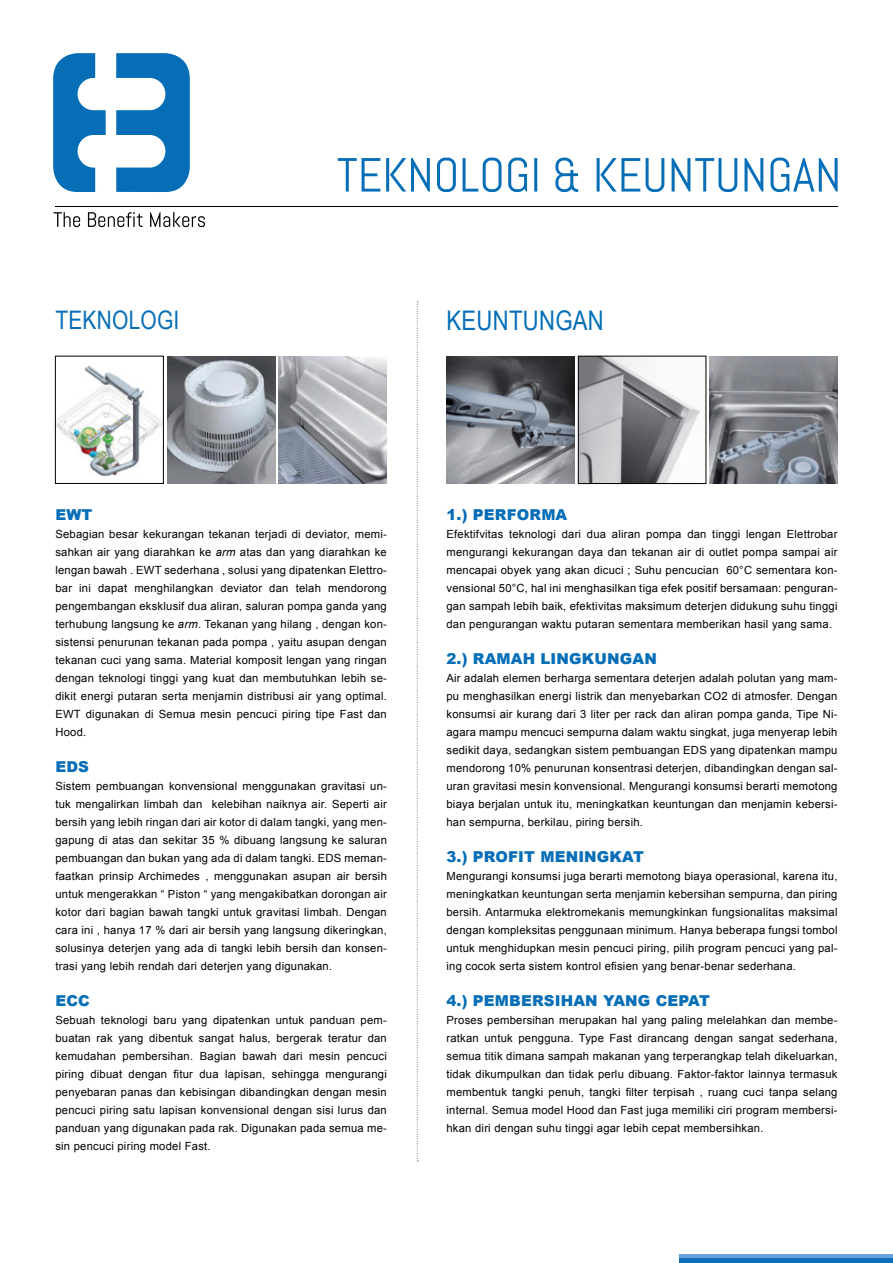
<style>
.page{position:relative;width:893px;height:1263px;background:#fff}
.page>*{position:absolute;margin:0;border:0;box-sizing:border-box;transform-origin:0 0}
.t1{font:27px "Arial Narrow";letter-spacing:.01em;color:#056eb7}
.t2{font:25.5px "Arial Narrow";letter-spacing:.01em;color:#056eb7}
.t3{font:900 15px "Arial";letter-spacing:.01em;color:#056eb7}
.t4{font:11.25px/18px "Arial";letter-spacing:.02em;color:#000;text-align:justify}
.s1{font-style:italic}
</style>
<div class="page">
<svg style="left:53px;top:53px;width:53px;height:139px"></svg>
<svg style="left:116px;top:53px;width:74px;height:139px"></svg>
<hr style="left:55px;top:206px;width:783px;height:1px;background:#000">
<svg style="left:54px;top:212px;width:151px;height:15px"></svg>
<div style="left:679px;top:1257px;width:214px;height:6px;background:#0c6fb8"></div>
<hr style="left:679px;top:1254px;width:214px;height:3px;background:#67a4d9">
<svg style="left:338px;top:158px;width:500px;height:34px"></svg>
<svg style="left:417px;top:301px;width:1px;height:860px"></svg>
<img style="left:580px;top:358px;width:120px;height:124px">
<div style="left:578px;top:356px;width:128px;height:128px;border:1px solid #000"></div>
<img style="left:710px;top:356px;width:128px;height:127px">
<img style="left:57px;top:365px;width:104px;height:111px">
<img style="left:167px;top:356px;width:108px;height:127px">
<img style="left:279px;top:356px;width:108px;height:127px">
<img style="left:446px;top:356px;width:128px;height:127px">
<h2 class="t2" style="left:55px;top:301px;width:126px">TEKNOLOGI</h2>
<h1 class="t1" style="left:446px;top:301px;width:159px">KEUNTUNGAN</h1>
<h3 class="t3" style="left:55px;top:504px;width:38px">EWT</h3>
<p class="t4" style="left:55px;top:525px;width:333px">Sebagian besar kekurangan tekanan terjadi di deviator, memi&shy;sahkan air yang diarahkan ke <span class="s1">arm</span> atas dan yang diarahkan ke lengan bawah . EWT sederhana , solusi yang dipatenkan Elettro&shy;bar ini dapat menghilangkan deviator dan telah mendorong pengembangan eksklusif dua aliran, saluran pompa ganda yang terhubung langsung ke <span class="s1">arm</span>. Tekanan yang hilang , dengan kon&shy;sistensi penurunan tekanan pada pompa , yaitu asupan dengan tekanan cuci yang sama. Material komposit lengan yang ringan dengan teknologi tinggi yang kuat dan membutuhkan lebih se&shy;dikit energi putaran serta menjamin distribusi air yang optimal.<br>EWT digunakan di Semua mesin pencuci piring tipe Fast dan Hood.</p>
<h3 class="t3" style="left:55px;top:756px;width:35px">EDS</h3>
<p class="t4" style="left:55px;top:777px;width:333px">Sistem pembuangan konvensional menggunakan gravitasi un&shy;tuk mengalirkan limbah dan kelebihan naiknya air. Seperti air bersih yang lebih ringan dari air kotor di dalam tangki, yang men&shy;gapung di atas dan sekitar 35 % dibuang langsung ke saluran pembuangan dan bukan yang ada di dalam tangki. EDS meman&shy;faatkan prinsip Archimedes , menggunakan asupan air bersih untuk mengerakkan “ Piston “ yang mengakibatkan dorongan air kotor dari bagian bawah tangki untuk gravitasi limbah. Dengan cara ini , hanya 17 % dari air bersih yang langsung dikeringkan, solusinya deterjen yang ada di tangki lebih bersih dan konsen&shy;trasi yang lebih rendah dari deterjen yang digunakan.</p>
<h3 class="t3" style="left:55px;top:990px;width:36px">ECC</h3>
<p class="t4" style="left:55px;top:1011px;width:333px">Sebuah teknologi baru yang dipatenkan untuk panduan pem&shy;buatan rak yang dibentuk sangat halus, bergerak teratur dan kemudahan pembersihan. Bagian bawah dari mesin pencuci piring dibuat dengan fitur dua lapisan, sehingga mengurangi penyebaran panas dan kebisingan dibandingkan dengan mesin pencuci piring satu lapisan konvensional dengan sisi lurus dan panduan yang digunakan pada rak. Digunakan pada semua me&shy;sin pencuci piring model Fast.</p>
<h3 class="t3" style="left:446px;top:504px;width:122px">1.) PERFORMA</h3>
<p class="t4" style="left:446px;top:525px;width:393px">Efektifvitas teknologi dari dua aliran pompa dan tinggi lengan Elettrobar mengurangi kekurangan daya dan tekanan air di outlet pompa sampai air mencapai obyek yang akan dicuci ; Suhu pencucian 60°C sementara kon&shy;vensional 50°C, hal ini menghasilkan tiga efek positif bersamaan: penguran&shy;gan sampah lebih baik, efektivitas maksimum deterjen didukung suhu tinggi dan pengurangan waktu putaran sementara memberikan hasil yang sama.</p>
<h3 class="t3" style="left:446px;top:648px;width:212px">2.) RAMAH LINGKUNGAN</h3>
<p class="t4" style="left:446px;top:669px;width:393px">Air adalah elemen berharga sementara deterjen adalah polutan yang mam&shy;pu menghasilkan energi listrik dan menyebarkan CO2 di atmosfer. Dengan konsumsi air kurang dari 3 liter per rack dan aliran pompa ganda, Tipe Ni&shy;agara mampu mencuci sempurna dalam waktu singkat, juga menyerap lebih sedikit daya, sedangkan sistem pembuangan EDS yang dipatenkan mampu mendorong 10% penurunan konsentrasi deterjen, dibandingkan dengan sal&shy;uran gravitasi mesin konvensional. Mengurangi konsumsi berarti memotong biaya berjalan untuk itu, meningkatkan keuntungan dan menjamin kebersi&shy;han sempurna, berkilau, piring bersih.</p>
<h3 class="t3" style="left:446px;top:846px;width:199px">3.) PROFIT MENINGKAT</h3>
<p class="t4" style="left:446px;top:867px;width:393px">Mengurangi konsumsi juga berarti memotong biaya operasional, karena itu, meningkatkan keuntungan serta menjamin kebersihan sempurna, dan piring bersih. Antarmuka elektromekanis memungkinkan fungsionalitas maksimal dengan kompleksitas penggunaan minimum. Hanya beberapa fungsi tombol untuk menghidupkan mesin pencuci piring, pilih program pencuci yang pal&shy;ing cocok serta sistem kontrol efisien yang benar-benar sederhana.</p>
<h3 class="t3" style="left:446px;top:990px;width:265px">4.) PEMBERSIHAN YANG CEPAT</h3>
<p class="t4" style="left:446px;top:1011px;width:393px">Proses pembersihan merupakan hal yang paling melelahkan dan membe&shy;ratkan untuk pengguna. Type Fast dirancang dengan sangat sederhana, semua titik dimana sampah makanan yang terperangkap telah dikeluarkan, tidak dikumpulkan dan tidak perlu dibuang. Faktor-faktor lainnya termasuk membentuk tangki penuh, tangki filter terpisah , ruang cuci tanpa selang internal. Semua model Hood dan Fast juga memiliki ciri program membersi&shy;hkan diri dengan suhu tinggi agar lebih cepat membersihkan.</p>
</div>
